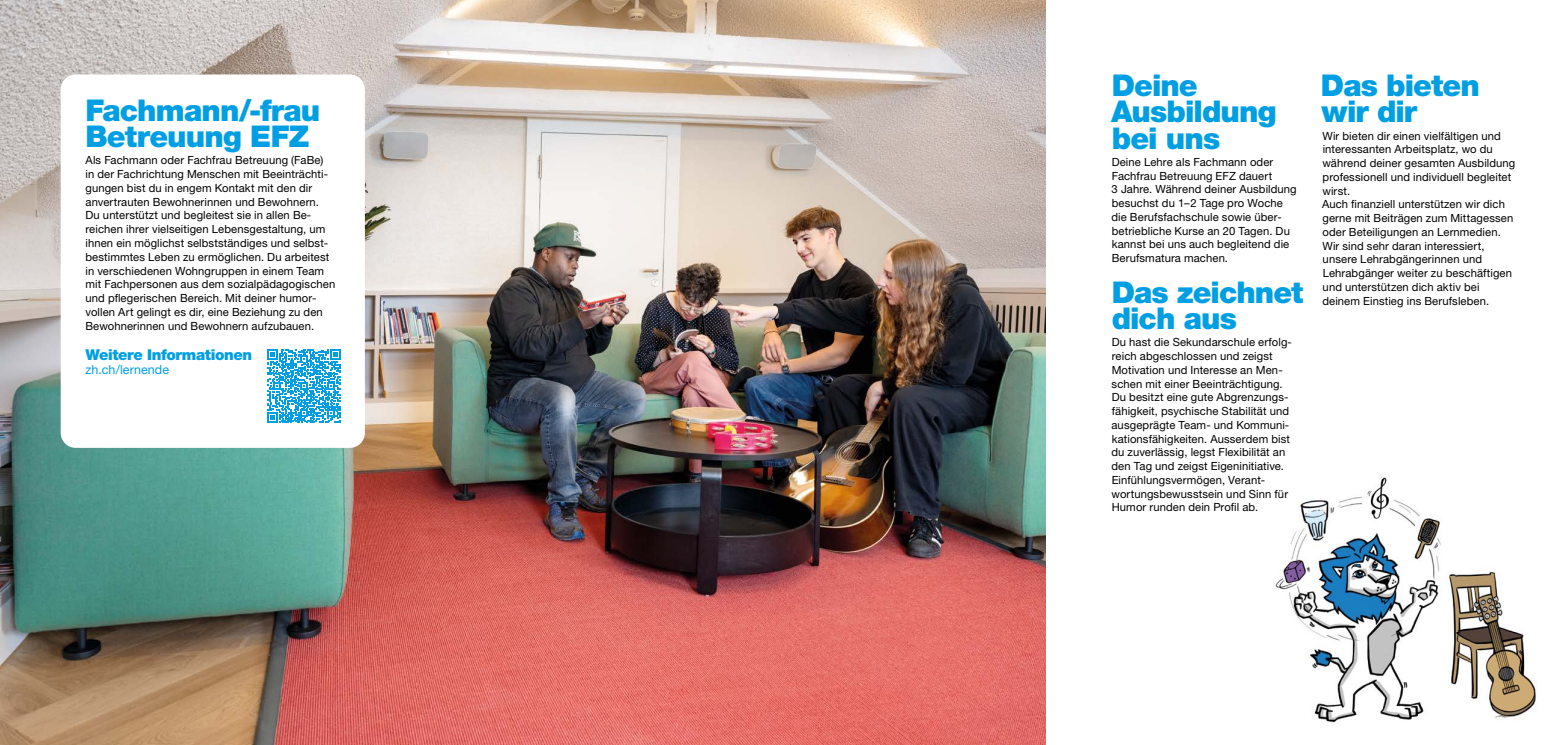
<style>
.page{position:relative;width:1563px;height:745px;background:#fff}
.page>*{position:absolute;margin:0;border:0;box-sizing:border-box;transform-origin:0 0}
.H1-24-Titel-Cyan-Neu{font:900 30px/26.2px "Helvetica Neue LT Std";letter-spacing:-.03em;color:#009fe3}
.P-12-Text-Cyan-Neu{font:900 15px "Helvetica Neue LT Std";letter-spacing:-.025em;color:#009fe3}
.P-10-Text-Cyan-Neu{font:12.5px "Helvetica Neue LT Std";letter-spacing:.005em;color:#009fe3}
.P-9-Text-Flatter-Neu{font:11.25px/13.8px "Helvetica Neue LT Std";letter-spacing:.01em;color:#000}
</style>
<div class="page">
<img style="left:1275px;top:477px;width:262px;height:246px">
<img style="left:0;top:0;width:1045px;height:744px">
<div style="left:61px;top:74px;width:304px;height:373px;background:#fff;border-radius:15px"></div>
<svg style="left:267px;top:349px;width:73px;height:73px"></svg>
<h1 class="H1-24-Titel-Cyan-Neu" style="left:85px;top:97px;width:236px">Fachmann/-frau<br>Betreuung EFZ</h1>
<p class="P-9-Text-Flatter-Neu" style="left:85px;top:153px;width:251px">Als Fachmann oder Fachfrau Betreuung (FaBe)<br>in der Fachrichtung Menschen mit Beeinträchti&shy;gungen bist du in engem Kontakt mit den dir anvertrauten Bewohnerinnen und Bewohnern.<br>Du unterstützt und begleitest sie in allen Be&shy;reichen ihrer vielseitigen Lebensgestaltung, um ihnen ein möglichst selbstständiges und selbst&shy;bestimmtes Leben zu ermöglichen. Du arbeitest in verschiedenen Wohngruppen in einem Team mit Fachpersonen aus dem sozialpädagogischen und pflegerischen Bereich. Mit deiner humor&shy;vollen Art gelingt es dir, eine Beziehung zu den Bewohnerinnen und Bewohnern aufzubauen.</p>
<p class="P-12-Text-Cyan-Neu" style="left:85px;top:345px;width:168px">Weitere Informationen</p>
<p class="P-10-Text-Cyan-Neu" style="left:85px;top:361px;width:85px">zh.ch/lernende</p>
<h1 class="H1-24-Titel-Cyan-Neu" style="left:1111px;top:72px;width:167px">Deine<br>Ausbildung bei uns</h1>
<p class="P-9-Text-Flatter-Neu" style="left:1111px;top:155px;width:187px">Deine Lehre als Fachmann oder<br>Fachfrau Betreuung EFZ dauert<br>3 Jahre. Während deiner Ausbildung besuchst du 1–2 Tage pro Woche die Berufsfachschule sowie über&shy;betriebliche Kurse an 20 Tagen. Du kannst bei uns auch begleitend die<br>Berufsmatura machen.</p>
<h1 class="H1-24-Titel-Cyan-Neu" style="left:1111px;top:278px;width:193px">Das zeichnet dich aus</h1>
<p class="P-9-Text-Flatter-Neu" style="left:1111px;top:335px;width:182px">Du hast die Sekundarschule erfolg&shy;reich abgeschlossen und zeigst Motivation und Interesse an Men&shy;schen mit einer Beeinträchtigung.<br>Du besitzt eine gute Abgrenzungs&shy;fähigkeit, psychische Stabilität und ausgeprägte Team- und Kommuni&shy;kationsfähigkeiten. Ausserdem bist du zuverlässig, legst Flexibilität an den Tag und zeigst Eigeninitiative.<br>Einfühlungsvermögen, Verant&shy;wortungsbewusstsein und Sinn für Humor runden dein Profil ab.</p>
<h1 class="H1-24-Titel-Cyan-Neu" style="left:1321px;top:72px;width:160px">Das bieten wir dir</h1>
<p class="P-9-Text-Flatter-Neu" style="left:1322px;top:128px;width:194px">Wir bieten dir einen vielfältigen und interessanten Arbeitsplatz, wo du während deiner gesamten Ausbildung professionell und individuell begleitet wirst.</p>
<p class="P-9-Text-Flatter-Neu" style="left:1322px;top:197px;width:193px">Auch finanziell unterstützen wir dich gerne mit Beiträgen zum Mittagessen oder Beteiligungen an Lernmedien.</p>
<p class="P-9-Text-Flatter-Neu" style="left:1322px;top:238px;width:191px">Wir sind sehr daran interessiert, unsere Lehrabgängerinnen und Lehrabgänger weiter zu beschäftigen und unterstützen dich aktiv bei deinem Einstieg ins Berufsleben.</p>
</div>
